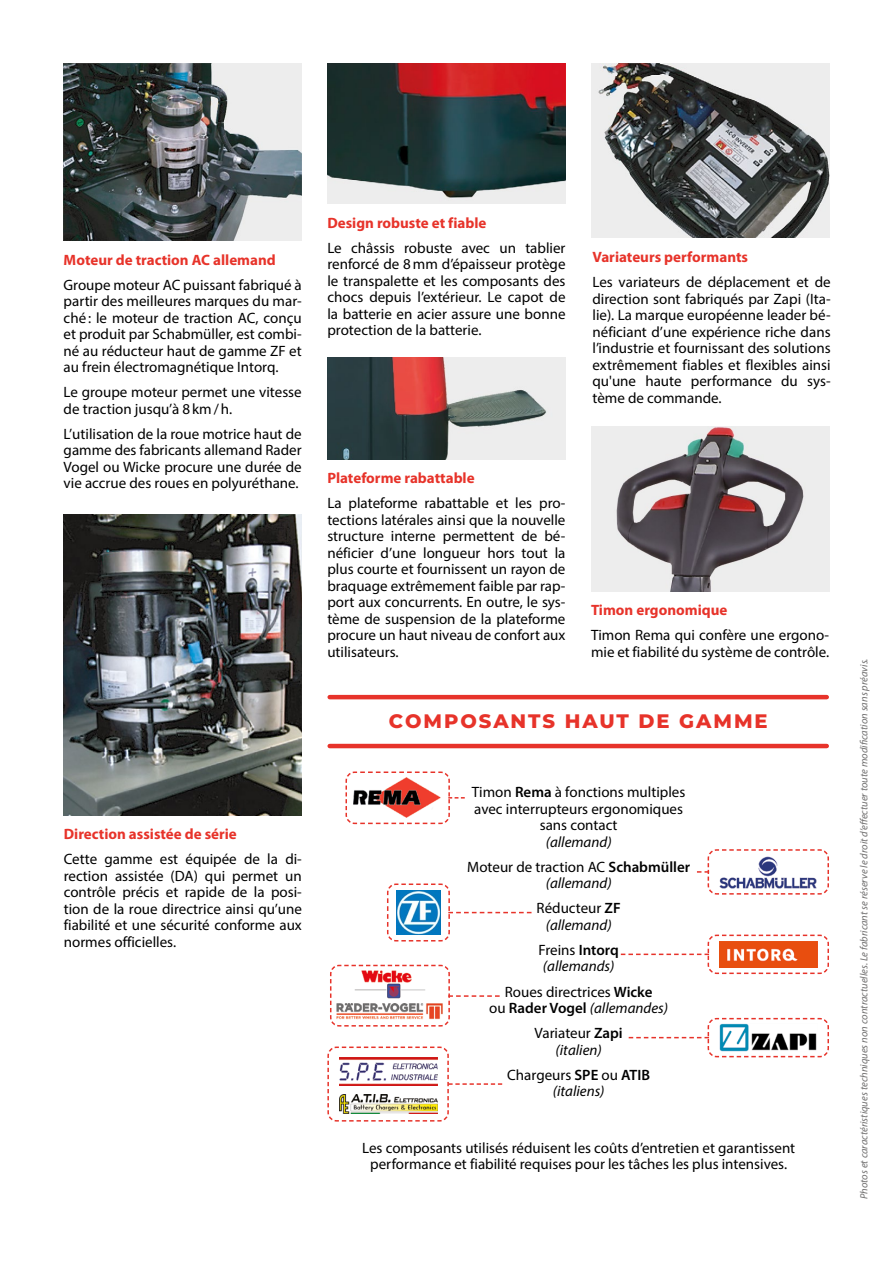
<style>
.page{position:relative;width:893px;height:1263px;background:#fff}
.page>*{position:absolute;margin:0;border:0;box-sizing:border-box;transform-origin:0 0}
.t1{font:800 19.5px "Montserrat";letter-spacing:.1em;color:#e7332a}
.t2{font:15px/16.5px "Myriad Pro";color:#000;text-align:justify}
.t3{font:700 15px "Myriad Pro";color:#e7332a}
.t4{font:italic 15px/25px "Myriad Pro";color:#000;text-align:center}
.t5{font:600 15px/25px "Myriad Pro";color:#000;text-align:center}
.t6{font:italic 10.5px "Myriad Pro";color:#706f6f}
.s1{font-weight:600}
.s2{font-style:italic}
.s3{font-style:normal}
.s4{font-weight:600;font-style:normal}
.s5{font-weight:400}
.s6{font-weight:400;font-style:italic}
</style>
<div class="page">
<img style="left:591px;top:427px;width:238px;height:164px">
<img style="left:64px;top:514px;width:238px;height:301px">
<img style="left:327px;top:358px;width:238px;height:101px">
<img style="left:327px;top:64px;width:238px;height:140px">
<img style="left:64px;top:64px;width:238px;height:176px">
<img style="left:591px;top:64px;width:238px;height:173px">
<svg style="left:345px;top:771px;width:120px;height:54px"></svg>
<svg style="left:697px;top:849px;width:132px;height:46px"></svg>
<svg style="left:387px;top:883px;width:144px;height:59px"></svg>
<svg style="left:621px;top:934px;width:208px;height:41px"></svg>
<svg style="left:629px;top:1017px;width:200px;height:41px"></svg>
<svg style="left:327px;top:1046px;width:175px;height:76px"></svg>
<hr style="left:330px;top:695px;width:497px;height:4px;background:#e7332a">
<hr style="left:330px;top:744px;width:497px;height:4px;background:#e7332a">
<img style="left:396px;top:890px;width:44px;height:44px">
<svg style="left:330px;top:964px;width:170px;height:63px"></svg>
<img style="left:354px;top:969px;width:72px;height:29px">
<img style="left:336px;top:1003px;width:108px;height:19px">
<p class="t3" style="left:64px;top:250px;width:214px">Moteur de traction AC allemand</p>
<p class="t2" style="left:64px;top:276px;width:240px">Groupe moteur AC puissant fabriqué à partir des meilleures marques du mar&shy;ché: le moteur de traction AC, conçu et produit par Schabmüller, est combi&shy;né au réducteur haut de gamme ZF et au frein électromagnétique Intorq.</p>
<p class="t2" style="left:64px;top:384px;width:240px">Le groupe moteur permet une vitesse de traction jusqu’à 8km/h.</p>
<p class="t2" style="left:64px;top:425px;width:240px">L’utilisation de la roue motrice haut de gamme des fabricants allemand Rader Vogel ou Wicke procure une durée de vie accrue des roues en polyuréthane.</p>
<p class="t3" style="left:64px;top:824px;width:175px">Direction assistée de série</p>
<p class="t2" style="left:64px;top:851px;width:240px">Cette gamme est équipée de la di&shy;rection assistée (DA) qui permet un contrôle précis et rapide de la posi&shy;tion de la roue directrice ainsi qu’une fiabilité et une sécurité conforme aux normes officielles.</p>
<p class="t3" style="left:327px;top:213px;width:161px">Design robuste et fiable</p>
<p class="t2" style="left:327px;top:239px;width:240px">Le châssis robuste avec un tablier renforcé de 8mm d’épaisseur protège le transpalette et les composants des chocs depuis l’extérieur. Le capot de la batterie en acier assure une bonne protection de la batterie.</p>
<p class="t3" style="left:592px;top:247px;width:157px">Variateurs performants</p>
<p class="t2" style="left:592px;top:274px;width:240px">Les variateurs de déplacement et de direction sont fabriqués par Zapi (Ita&shy;lie). La marque européenne leader bé&shy;néficiant d’une expérience riche dans l’industrie et fournissant des solutions extrêmement fiables et flexibles ainsi qu'une haute performance du sys&shy;tème de commande.</p>
<p class="t3" style="left:327px;top:468px;width:149px">Plateforme rabattable</p>
<p class="t2" style="left:327px;top:495px;width:240px">La plateforme rabattable et les pro&shy;tections latérales ainsi que la nouvelle structure interne permettent de bé&shy;néficier d’une longueur hors tout la plus courte et fournissent un rayon de braquage extrêmement faible par rap&shy;port aux concurrents. En outre, le sys&shy;tème de suspension de la plateforme procure un haut niveau de confort aux utilisateurs.</p>
<p class="t3" style="left:591px;top:600px;width:138px">Timon ergonomique</p>
<p class="t2" style="left:591px;top:627px;width:240px">Timon Rema qui confère une ergono&shy;mie et fiabilité du système de contrôle.</p>
<h1 class="t1" style="left:389px;top:706px;width:380px">COMPOSANTS HAUT DE GAMME</h1>
<p class="t2" style="left:472px;top:784px;width:215px;text-align:center">Timon <span class="s1">Rema</span> à fonctions multiples avec interrupteurs ergonomiques sans contact</p>
<p class="t2" style="left:467px;top:829px;width:224px;line-height:25px;text-align:center"><span class="s2">(allemand)<br></span>Moteur de traction AC <span class="s1">Schabmüller</span></p>
<p class="t4" style="left:537px;top:871px;width:86px">(allemand)<br><span class="s3">Réducteur</span> <span class="s4">ZF</span></p>
<p class="t4" style="left:539px;top:912px;width:82px">(allemand)<br><span class="s3">Freins</span> <span class="s4">Intorq</span></p>
<p class="t2" style="left:505px;top:954px;width:149px;line-height:25px;text-align:center"><span class="s2">(allemands)<br></span>Roues directrices <span class="s1">Wicke</span></p>
<p class="t5" style="left:489px;top:995px;width:180px"><span class="s5">ou</span> Rader Vogel <span class="s6">(allemandes)<br></span><span class="s5">Variateur</span> Zapi</p>
<p class="t2" style="left:507px;top:1037px;width:144px;line-height:25px;text-align:center"><span class="s2">(italien)<br></span>Chargeurs <span class="s1">SPE</span> ou <span class="s1">ATIB</span></p>
<p class="t4" style="left:553px;top:1078px;width:53px">(italiens)</p>
<p class="t2" style="left:362px;top:1139px;width:434px;text-align:center">Les composants utilisés réduisent les coûts d’entretien et garantissent performance et fiabilité requises pour les tâches les plus intensives.</p>
<p class="t6" style="left:857px;top:1199px;width:542px;rotate:-90deg">Photos et caractéristiques techniques non contractuelles. Le fabricant se réserve le droit d’effectuer toute modification sans préavis.</p>
</div>
